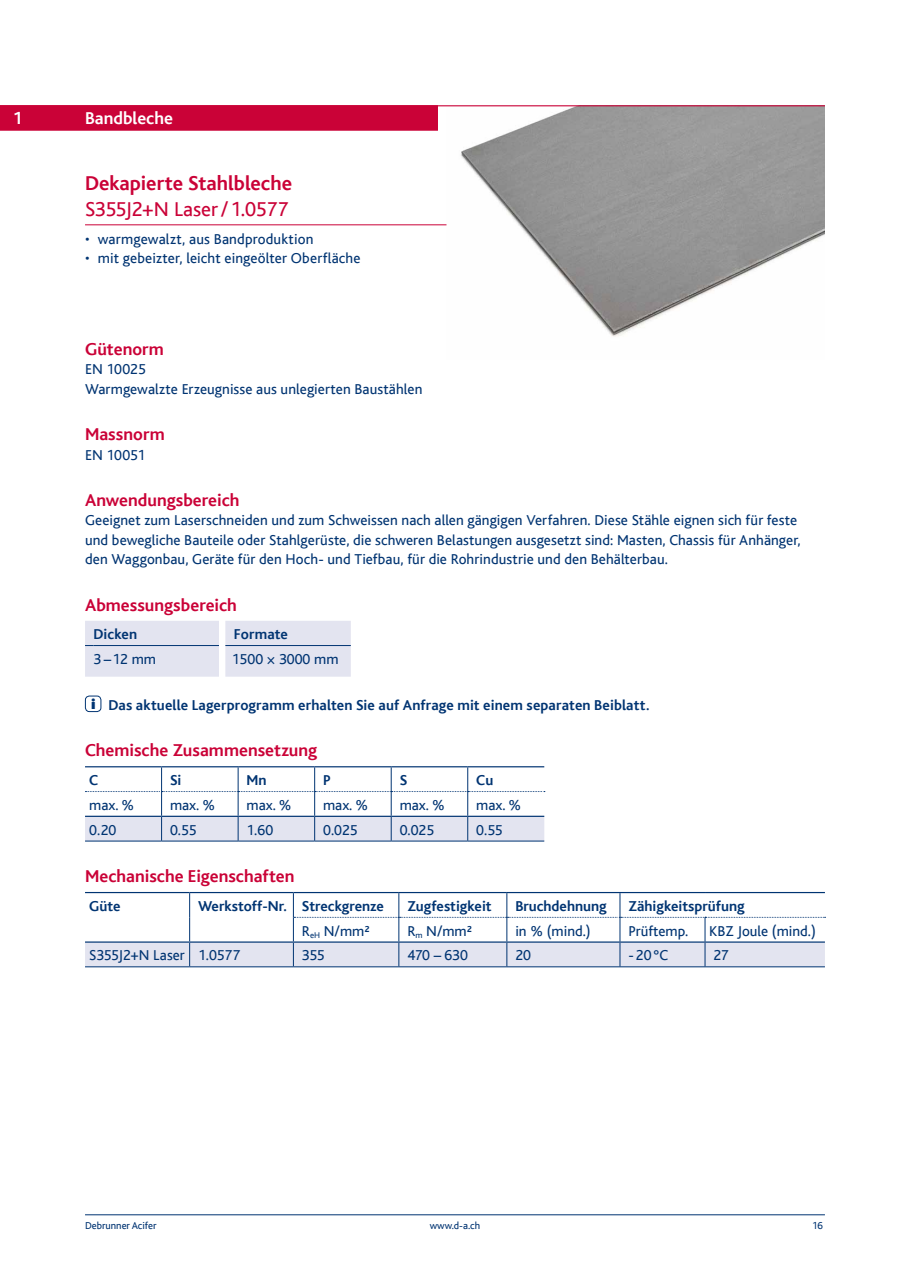
<style>
.page{position:relative;width:910px;height:1263px;background:#fff}
.page>*{position:absolute;margin:0;border:0;box-sizing:border-box;transform-origin:0 0}
.t1{font:700 21px "Kl Bliss";color:#ca0237}
.t2{font:21px "Kl Bliss";letter-spacing:-.015em;color:#ca0237}
.t3{font:700 18px "Kl Bliss";color:#ca0237}
.t4{font:700 18px "Kl Bliss";color:#fff}
.t5{font:15px/19.5px "Kl Bliss";letter-spacing:.005em;color:#003472}
.t6{font:700 15px "Kl Bliss";color:#003472}
.t7{font:10.5px "Kl Bliss";color:#003472}
.s1{font-size:14.25px}
.s2{font-family:"Avenir Next";font-weight:800;font-size:13.35px}
</style>
<div class="page">
<hr style="left:85px;top:1214px;width:740px;height:1px;background:#003472">
<img style="left:446px;top:106px;width:379px;height:231px">
<hr style="left:85px;top:224px;width:361px;height:1px;background:#ca0237">
<div style="left:85px;top:621px;width:266px;height:56px;background:#e3e4f0"></div>
<hr style="left:94px;top:645px;width:125px;height:1px;background:#003472">
<hr style="left:225px;top:645px;width:126px;height:1px;background:#003472">
<div style="left:85px;top:696px;width:16px;height:16px;border:1px solid #003472;border-radius:4px"></div>
<hr style="left:85px;top:766px;width:77px;height:1px;background:#003472">
<hr style="left:162px;top:766px;width:76px;height:1px;background:#003472">
<hr style="left:238px;top:766px;width:77px;height:1px;background:#003472">
<hr style="left:315px;top:766px;width:76px;height:1px;background:#003472">
<hr style="left:391px;top:766px;width:77px;height:1px;background:#003472">
<hr style="left:468px;top:766px;width:76px;height:1px;background:#003472">
<svg style="left:85px;top:767px;width:460px;height:74px"></svg>
<hr style="left:85px;top:841px;width:77px;height:1px;background:#003472">
<hr style="left:162px;top:841px;width:76px;height:1px;background:#003472">
<hr style="left:238px;top:841px;width:77px;height:1px;background:#003472">
<hr style="left:315px;top:841px;width:76px;height:1px;background:#003472">
<hr style="left:391px;top:841px;width:77px;height:1px;background:#003472">
<hr style="left:468px;top:841px;width:76px;height:1px;background:#003472">
<hr style="left:85px;top:892px;width:105px;height:1px;background:#003472">
<hr style="left:190px;top:892px;width:103px;height:1px;background:#003472">
<hr style="left:293px;top:892px;width:106px;height:1px;background:#003472">
<hr style="left:399px;top:892px;width:108px;height:1px;background:#003472">
<hr style="left:507px;top:892px;width:113px;height:1px;background:#003472">
<hr style="left:620px;top:892px;width:85px;height:1px;background:#003472">
<hr style="left:705px;top:892px;width:120px;height:1px;background:#003472">
<svg style="left:85px;top:893px;width:741px;height:74px"></svg>
<hr style="left:0;top:105px;width:825px;height:1px;background:#ca0237">
<div style="left:0;top:105px;width:438px;height:26px;background:#ca0237"></div>
<p class="t4" style="left:13px;top:109px;width:11px">1</p>
<p class="t4" style="left:85px;top:109px;width:90px">Bandbleche</p>
<h1 class="t1" style="left:85px;top:173px;width:209px">Dekapierte Stahlbleche</h1>
<h1 class="t2" style="left:85px;top:198px;width:205px">S355J2+N Laser/1.0577</h1>
<p class="t5" style="left:85px;top:230px;width:230px">• warmgewalzt, aus Bandproduktion</p>
<p class="t5" style="left:85px;top:249px;width:277px">• mit gebeizter, leicht eingeölter Oberfläche</p>
<p class="t3" style="left:85px;top:339px;width:80px">Gütenorm</p>
<p class="t5" style="left:85px;top:360px;width:339px">EN 10025<br>Warmgewalzte Erzeugnisse aus unlegierten Baustählen</p>
<p class="t3" style="left:85px;top:425px;width:81px">Massnorm</p>
<p class="t5" style="left:85px;top:445px;width:62px">EN 10051</p>
<p class="t3" style="left:85px;top:490px;width:156px">Anwendungsbereich</p>
<p class="t5" style="left:85px;top:511px;width:717px">Geeignet zum Laserschneiden und zum Schweissen nach allen gängigen Verfahren. Diese Stähle eignen sich für feste und bewegliche Bauteile oder Stahlgerüste, die schweren Belastungen ausgesetzt sind: Masten, Chassis für Anhänger, den Waggonbau, Geräte für den Hoch- und Tiefbau, für die Rohrindustrie und den Behälterbau.</p>
<p class="t3" style="left:85px;top:595px;width:153px">Abmessungsbereich</p>
<p class="t6" style="left:94px;top:626px;width:45px">Dicken</p>
<p class="t6" style="left:234px;top:626px;width:56px">Formate</p>
<p class="t5" style="left:94px;top:649px;width:64px">3 –12 mm</p>
<p class="t5" style="left:232px;top:649px;width:108px">1500 <span class="s1">×</span> 3000 mm</p>
<p class="t6" style="left:91px;top:697px;width:560px"><span class="s2">i</span> Das aktuelle Lagerprogramm erhalten Sie auf Anfrage mit einem separaten Beiblatt.</p>
<p class="t3" style="left:85px;top:741px;width:234px">Chemische Zusammensetzung</p>
<p class="t6" style="left:89px;top:772px;width:11px">C</p>
<p class="t6" style="left:170px;top:772px;width:13px">Si</p>
<p class="t6" style="left:247px;top:772px;width:22px">Mn</p>
<p class="t6" style="left:323px;top:772px;width:9px">P</p>
<p class="t6" style="left:400px;top:772px;width:9px">S</p>
<p class="t6" style="left:476px;top:772px;width:19px">Cu</p>
<p class="t5" style="left:89px;top:795px;width:46px">max. %</p>
<p class="t5" style="left:170px;top:795px;width:47px">max. %</p>
<p class="t5" style="left:247px;top:795px;width:46px">max. %</p>
<p class="t5" style="left:323px;top:795px;width:46px">max. %</p>
<p class="t5" style="left:400px;top:795px;width:47px">max. %</p>
<p class="t5" style="left:476px;top:795px;width:46px">max. %</p>
<p class="t5" style="left:89px;top:820px;width:29px">0.20</p>
<p class="t5" style="left:170px;top:820px;width:28px">0.55</p>
<p class="t5" style="left:247px;top:820px;width:28px">1.60</p>
<p class="t5" style="left:323px;top:820px;width:36px">0.025</p>
<p class="t5" style="left:400px;top:820px;width:36px">0.025</p>
<p class="t5" style="left:476px;top:820px;width:28px">0.55</p>
<p class="t3" style="left:85px;top:866px;width:211px">Mechanische Eigenschaften</p>
<p class="t6" style="left:89px;top:898px;width:33px">Güte</p>
<p class="t6" style="left:198px;top:898px;width:187px">Werkstoff-Nr. Streckgrenze</p>
<p class="t6" style="left:407px;top:898px;width:86px">Zugfestigkeit</p>
<p class="t6" style="left:515px;top:898px;width:93px">Bruchdehnung</p>
<p class="t6" style="left:628px;top:898px;width:118px">Zähigkeitsprüfung</p>
<p class="t5" style="left:302px;top:921px;width:69px">R<sub>eH</sub> N/mm²</p>
<p class="t5" style="left:407px;top:921px;width:66px">R<sub>m</sub> N/mm²</p>
<p class="t5" style="left:515px;top:921px;width:77px">in % (mind.)</p>
<p class="t5" style="left:628px;top:921px;width:61px">Prüftemp.</p>
<p class="t5" style="left:709px;top:921px;width:108px">KBZ Joule (mind.)</p>
<p class="t5" style="left:89px;top:946px;width:152px">S355J2+N Laser 1.0577</p>
<p class="t5" style="left:302px;top:946px;width:24px">355</p>
<p class="t5" style="left:407px;top:946px;width:62px">470 – 630</p>
<p class="t5" style="left:515px;top:946px;width:17px">20</p>
<p class="t5" style="left:628px;top:946px;width:41px">-20°C</p>
<p class="t5" style="left:713px;top:946px;width:17px">27</p>
<p class="t7" style="left:85px;top:1220px;width:73px">Debrunner Acifer</p>
<p class="t7" style="left:430px;top:1220px;width:52px">www.d-a.ch</p>
<p class="t7" style="left:812px;top:1220px;width:13px">16</p>
</div>
